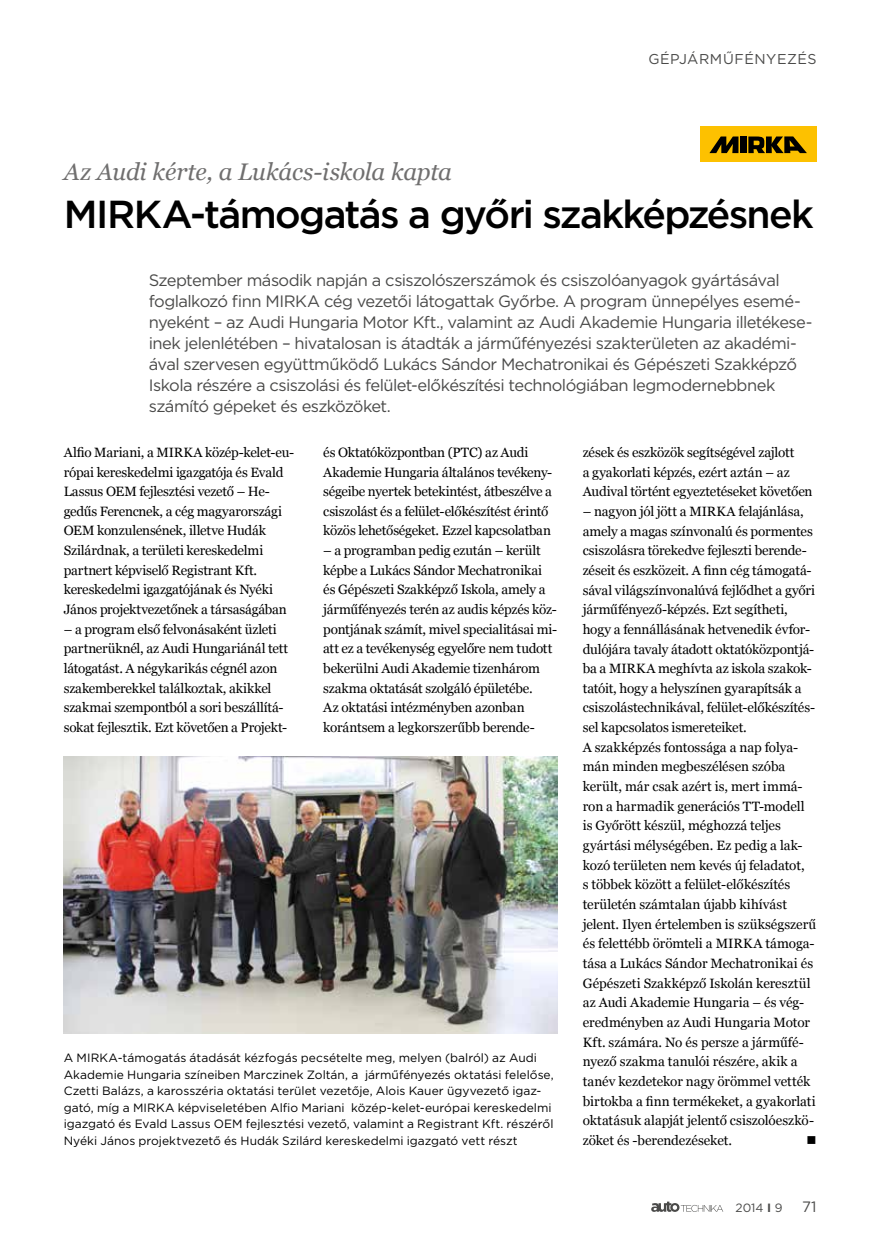
<style>
.page{position:relative;width:872px;height:1246px;background:#fff}
.page>*{position:absolute;margin:0;border:0;box-sizing:border-box;transform-origin:0 0}
.t1{font:500 39px "Gotham";letter-spacing:-.045em;color:#000}
.t2{font:italic 24px "Georgia";letter-spacing:-.01em;color:#706f6f}
.t3{font:16.5px/21px "Gotham";letter-spacing:-.035em;color:#4a4a49}
.t4{font:15px "Gotham";color:#4a4a49}
.t5{font:14.25px "Gotham";letter-spacing:.04em;color:#4a4a49}
.t6{font:13.5px/19.6px "Georgia";letter-spacing:-.01em;color:#000}
.t7{font:13.5px "Wingdings";color:#000}
.t8{font:12px/16.5px "Gotham";color:#000}
.t9{font:12px "Gotham";color:#4a4a49}
.s1{font-weight:700}
</style>
<div class="page">
<svg style="left:651px;top:1201px;width:72px;height:11px"></svg>
<img style="left:64px;top:757px;width:493px;height:276px">
<div style="left:699px;top:127px;width:117px;height:35px;background:#fdc100"></div>
<svg style="left:709px;top:136px;width:29px;height:17px"></svg>
<div style="left:740px;top:136px;width:6px;height:17px;background:#000"></div>
<svg style="left:748px;top:136px;width:59px;height:17px"></svg>
<p class="t5" style="left:648px;top:50px;width:170px">GÉPJÁRMŰFÉNYEZÉS</p>
<h2 class="t2" style="left:64px;top:154px;width:390px">Az Audi kérte, a Lukács-iskola kapta</h2>
<h1 class="t1" style="left:64px;top:189px;width:751px">MIRKA-támogatás a győri szakképzésnek</h1>
<p class="t3" style="left:149px;top:269px;width:665px">Szeptember második napján a csiszolószerszámok és csiszolóanyagok gyártásával foglalkozó finn MIRKA cég vezetői látogattak Győrbe. A program ünnepélyes esemé&shy;nyeként – az Audi Hungaria Motor Kft., valamint az Audi Akademie Hungaria illetékese&shy;inek jelenlétében – hivatalosan is átadták a járműfényezési szakterületen az akadémi&shy;ával szervesen együttműködő Lukács Sándor Mechatronikai és Gépészeti Szakképző Iskola részére a csiszolási és felület-előkészítési technológiában legmodernebbnek számító gépeket és eszközöket.</p>
<p class="t6" style="left:323px;top:442px;width:230px">és Oktatóközpontban (PTC) az Audi Akademie Hungaria általános tevékeny&shy;ségeibe nyertek betekintést, átbeszélve a csiszolást és a felület-előkészítést érintő közös lehetőségeket. Ezzel kapcsolatban</p>
<p class="t6" style="left:323px;top:540px;width:235px">– a programban pedig ezután – került képbe a Lukács Sándor Mechatronikai és Gépészeti Szakképző Iskola, amely a járműfényezés terén az audis képzés köz&shy;pontjának számít, mivel specialitásai mi&shy;att ez a tevékenység egyelőre nem tudott bekerülni Audi Akademie tizenhárom szakma oktatását szolgáló épületébe.<br>Az oktatási intézményben azonban korántsem a legkorszerűbb berende-</p>
<p class="t6" style="left:64px;top:442px;width:232px">Alfio Mariani, a MIRKA közép-kelet-eu&shy;rópai kereskedelmi igazgatója és Evald Lassus OEM fejlesztési vezető – He&shy;gedűs Ferencnek, a cég magyarországi OEM konzulensének, illetve Hudák Szilárdnak, a területi kereskedelmi partnert képviselő Registrant Kft. kereskedelmi igazgatójának és Nyéki János projektvezetőnek a társaságában</p>
<p class="t6" style="left:64px;top:619px;width:226px">– a program első felvonásaként üzleti partnerüknél, az Audi Hungariánál tett látogatást. A négykarikás cégnél azon szakemberekkel találkoztak, akikkel szakmai szempontból a sori beszállítá&shy;sokat fejlesztik. Ezt követően a Projekt-</p>
<p class="t6" style="left:583px;top:442px;width:231px">zések és eszközök segítségével zajlott<br>a gyakorlati képzés, ezért aztán – az<br>Audival történt egyeztetéseket követően</p>
<p class="t6" style="left:583px;top:501px;width:235px">– nagyon jól jött a MIRKA felajánlása, amely a magas színvonalú és pormentes csiszolásra törekedve fejleszti berende&shy;zéseit és eszközeit. A finn cég támogatá&shy;sával világszínvonalúvá fejlődhet a győri járműfényező-képzés. Ezt segítheti, hogy a fennállásának hetvenedik évfor&shy;dulójára tavaly átadott oktatóközpontjá&shy;ba a MIRKA meghívta az iskola szakok&shy;tatóit, hogy a helyszínen gyarapítsák a csiszolástechnikával, felület-előkészítés&shy;sel kapcsolatos ismereteiket.<br>A szakképzés fontossága a nap folya&shy;mán minden megbeszélésen szóba került, már csak azért is, mert immá&shy;ron a harmadik generációs TT-modell is Győrött készül, méghozzá teljes gyártási mélységében. Ez pedig a lak&shy;kozó területen nem kevés új feladatot,<br>s többek között a felület-előkészítés területén számtalan újabb kihívást jelent. Ilyen értelemben is szükségszerű és felettébb örömteli a MIRKA támoga&shy;tása a Lukács Sándor Mechatronikai és Gépészeti Szakképző Iskolán keresztül az Audi Akademie Hungaria – és vég&shy;eredményben az Audi Hungaria Motor Kft. számára. No és persze a járműfé&shy;nyező szakma tanulói részére, akik a tanév kezdetekor nagy örömmel vették birtokba a finn termékeket, a gyakorlati oktatásuk alapját jelentő csiszolóeszkö&shy;zöket és -berendezéseket.</p>
<p class="t8" style="left:64px;top:1049px;width:491px">A MIRKA-támogatás átadását kézfogás pecsételte meg, melyen (balról) az Audi Akademie Hungaria színeiben Marczinek Zoltán, a járműfényezés oktatási felelőse, Czetti Balázs, a karosszéria oktatási terület vezetője, Alois Kauer ügyvezető igaz&shy;gató, míg a MIRKA képviseletében Alfio Mariani közép-kelet-európai kereskedelmi igazgató és Evald Lassus OEM fejlesztési vezető, valamint a Registrant Kft. részéről Nyéki János projektvezető és Hudák Szilárd kereskedelmi igazgató vett részt</p>
<p class="t7" style="left:806px;top:1133px;width:12px">■</p>
<p class="t9" style="left:735px;top:1200px;width:49px">2014 <span class="s1">I</span> 9</p>
<p class="t4" style="left:802px;top:1197px;width:16px">71</p>
</div>
